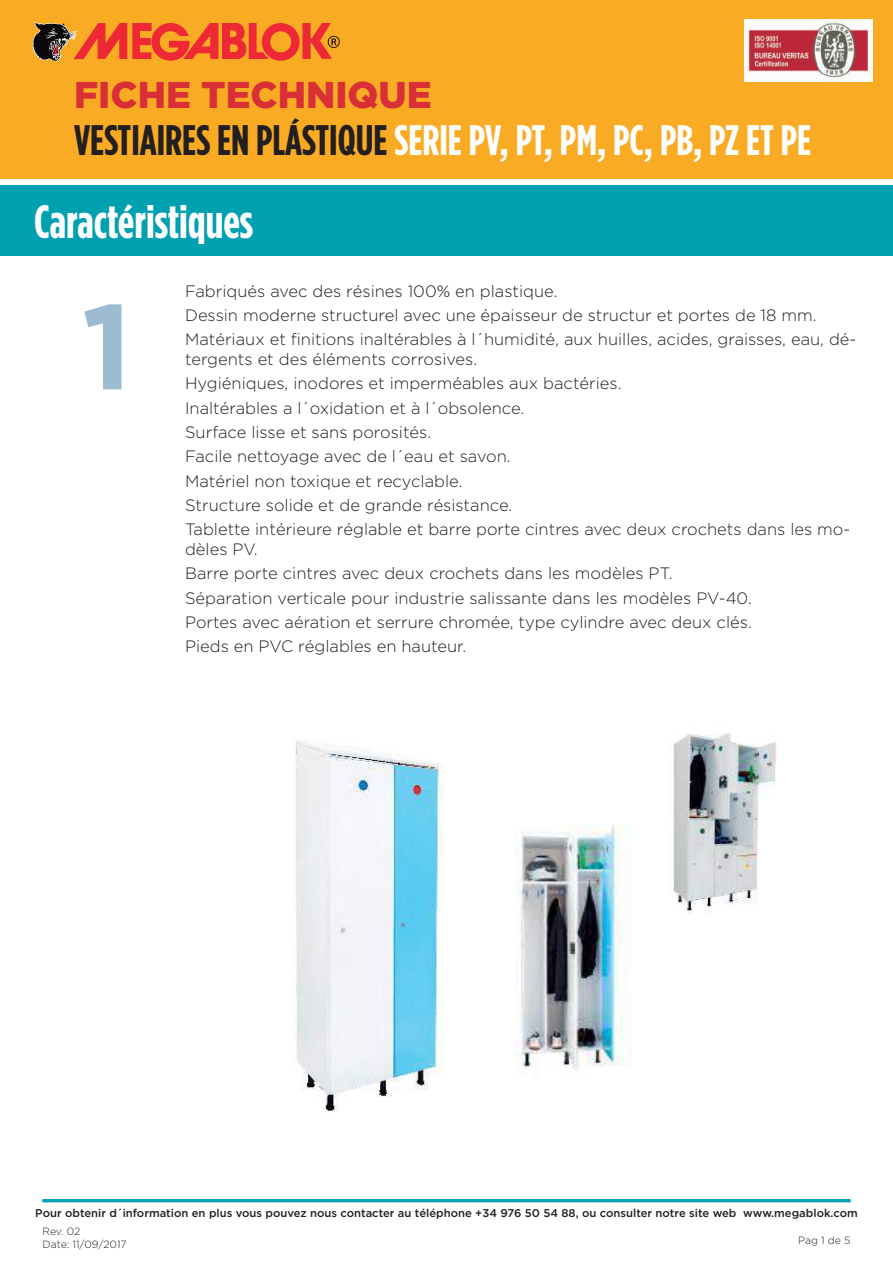
<style>
.page{position:relative;width:893px;height:1263px;background:#fff}
.page>*{position:absolute;margin:0;border:0;box-sizing:border-box;transform-origin:0 0}
.t1{font:700 120px "Gotham";color:#9dbcd1}
.t2{font:700 46.8px "Gotham Condensed";color:#fff}
.t3{font:700 42.75px "Gotham Condensed";color:#fff}
.t4{font:900 37.2px "Gotham";color:#d92f37}
.t5{font:300 16.5px/24.3px "Gotham";color:#231f20}
.t6{font:500 11.25px "Gotham";color:#231f20}
.t7{font:300 10.5px/12.6px "Gotham";letter-spacing:-.005em;color:#231f20}
.s1{color:#231f20}
</style>
<div class="page">
<div style="left:0;top:0;width:893px;height:178px;background:#faab24"></div>
<div style="left:0;top:185px;width:893px;height:71px;background:#00a0b1"></div>
<svg style="left:33px;top:22px;width:307px;height:39px"></svg>
<hr style="left:43px;top:1199px;width:807px;height:3px;background:#00a0b1">
<img style="left:295px;top:740px;width:149px;height:373px">
<img style="left:673px;top:732px;width:103px;height:182px">
<img style="left:515px;top:825px;width:111px;height:245px">
<h3 class="t4" style="left:74px;top:69px;width:359px">FICHE TECHNIQUE</h3>
<h3 class="t3" style="left:74px;top:115px;width:739px"><span class="s1">VESTIAIRES EN PLÁSTIQUE</span> SERIE PV, PT, PM, PC, PB, PZ ET PE</h3>
<h2 class="t2" style="left:34px;top:194px;width:221px">Caractéristiques</h2>
<h2 class="t2" style="left:49px;top:194px;width:105px">ouleurs</h2>
<h1 class="t1" style="left:82px;top:267px;width:52px">1</h1>
<p class="t5" style="left:185px;top:278px;width:673px">Fabriqués avec des résines 100% en plastique.<br>Dessin moderne structurel avec une épaisseur de structur et portes de 18 mm.<br>Matériaux et finitions inaltérables à l´humidité, aux huilles, acides, graisses, eau, dé-</p>
<p class="t5" style="left:185px;top:347px;width:667px">tergents et des éléments corrosives.<br>Hygiéniques, inodores et imperméables aux bactéries.<br>Inaltérables a l´oxidation et à l´obsolence.<br>Surface lisse et sans porosités.<br>Facile nettoyage avec de l´eau et savon.<br>Matériel non toxique et recyclable.<br>Structure solide et de grande résistance.<br>Tablette intérieure réglable et barre porte cintres avec deux crochets dans les mo-</p>
<p class="t5" style="left:185px;top:537px;width:568px">dèles PV.<br>Barre porte cintres avec deux crochets dans les modèles PT.<br>Séparation verticale pour industrie salissante dans les modèles PV-40.<br>Portes avec aération et serrure chromée, type cylindre avec deux clés.<br>Pieds en PVC réglables en hauteur.</p>
<p class="t6" style="left:35px;top:1205px;width:824px">Pour obtenir d´information en plus vous pouvez nous contacter au téléphone +34 976 50 54 88, ou consulter notre site web www.megablok.com</p>
<p class="t7" style="left:798px;top:1234px;width:54px">Pag 1 de 5</p>
<p class="t7" style="left:43px;top:1225px;width:86px">Rev. 02<br>Date: 11/09/2017</p>
</div>
